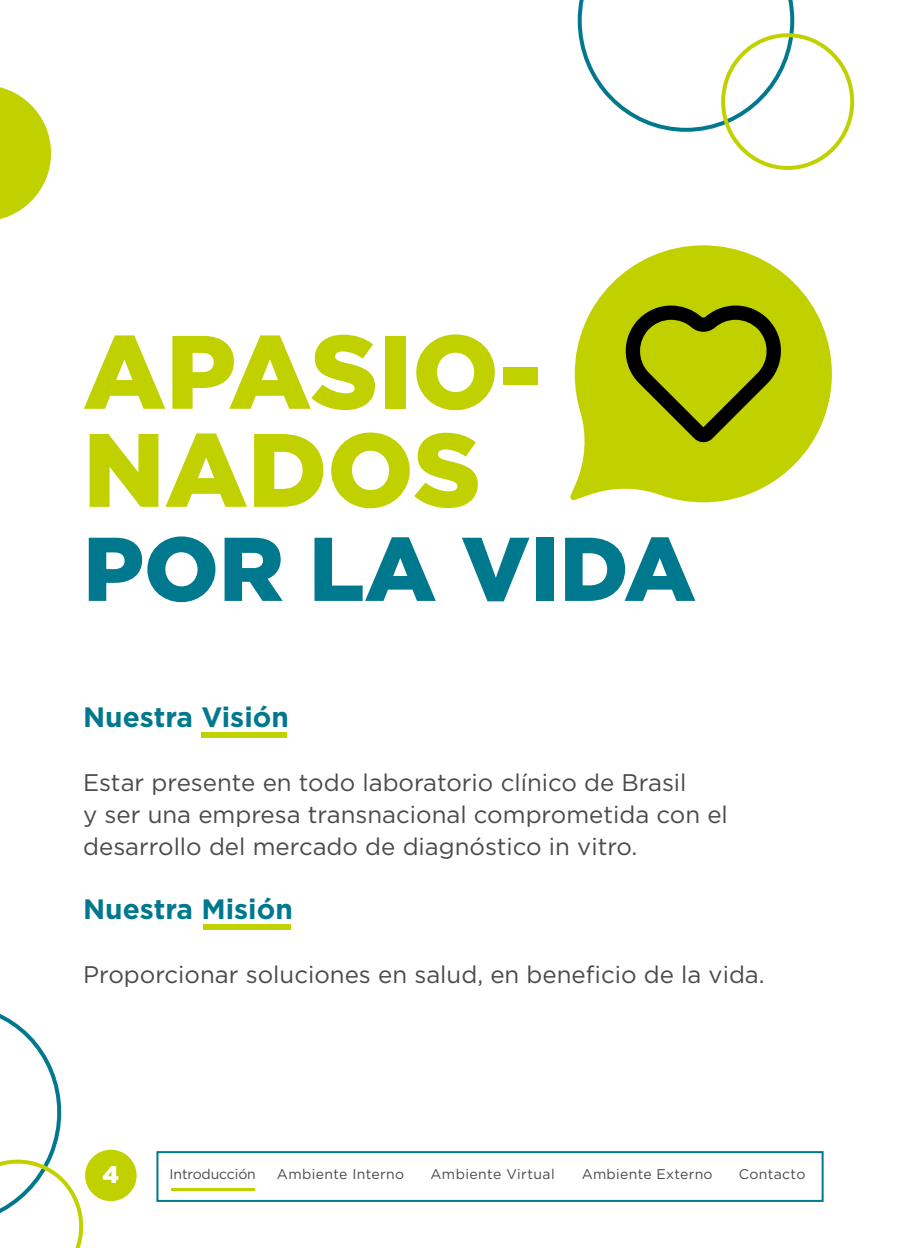
<style>
.page{position:relative;width:908px;height:1248px;background:#fff}
.page>*{position:absolute;margin:0;border:0;box-sizing:border-box;transform-origin:0 0}
.t1{font:900 104px/98px "Gotham";color:#c1d100}
.t2{font:900 90.2px "Gotham";color:#00788e}
.t3{font:700 28px "Gotham";color:#00788e}
.t4{font:24px/32px "Gotham";color:#4a4a49}
.t5{font:900 24px "Gotham";color:#fff}
.t6{font:14px "Gotham";letter-spacing:.02em;color:#4a4a49}
.t7{font:14px "Gotham";letter-spacing:-.01em;color:#4a4a49}
</style>
<div class="page">
<div style="left:85px;top:1149px;width:51px;height:51px;background:#c1d100;border-radius:50%"></div>
<div style="left:156px;top:1150px;width:667px;height:51px;background:#fff;border:2px solid #00788e"></div>
<hr style="left:171px;top:1187px;width:83px;height:3px;background:#c1d100">
<svg style="left:0;top:87px;width:51px;height:132px"></svg>
<svg style="left:577px;top:0;width:216px;height:132px"></svg>
<div style="left:720px;top:33px;width:133px;height:137px;border:4px solid #c1d100;border-radius:50%"></div>
<svg style="left:0;top:1014px;width:95px;height:233px"></svg>
<div style="left:203px;top:923px;width:88px;height:6px;background:#c1d100"></div>
<div style="left:201px;top:732px;width:86px;height:5px;background:#c1d100"></div>
<svg style="left:570px;top:245px;width:261px;height:257px;fill:#c1d100"></svg>
<svg style="left:621px;top:305px;width:164px;height:137px"></svg>
<h1 class="t1" style="left:83px;top:322px;width:459px">APASIO-<br>NADOS</h1>
<h2 class="t2" style="left:83px;top:506px;width:614px">POR LA VIDA</h2>
<p class="t3" style="left:83px;top:698px;width:207px">Nuestra Visión</p>
<p class="t4" style="left:83px;top:766px;width:646px">Estar presente en todo laboratorio clínico de Brasil<br>y ser una empresa transnacional comprometida con el desarrollo del mercado de diagnóstico in vitro.</p>
<p class="t3" style="left:83px;top:890px;width:211px">Nuestra Misión</p>
<p class="t4" style="left:83px;top:958px;width:682px">Proporcionar soluciones en salud, en beneficio de la vida.</p>
<p class="t5" style="left:102px;top:1157px;width:18px">4</p>
<p class="t7" style="left:169px;top:1165px;width:88px">Introducción</p>
<p class="t6" style="left:277px;top:1165px;width:129px">Ambiente Interno</p>
<p class="t6" style="left:430px;top:1165px;width:126px">Ambiente Virtual</p>
<p class="t6" style="left:581px;top:1165px;width:132px">Ambiente Externo</p>
<p class="t6" style="left:738px;top:1165px;width:68px">Contacto</p>
</div>
